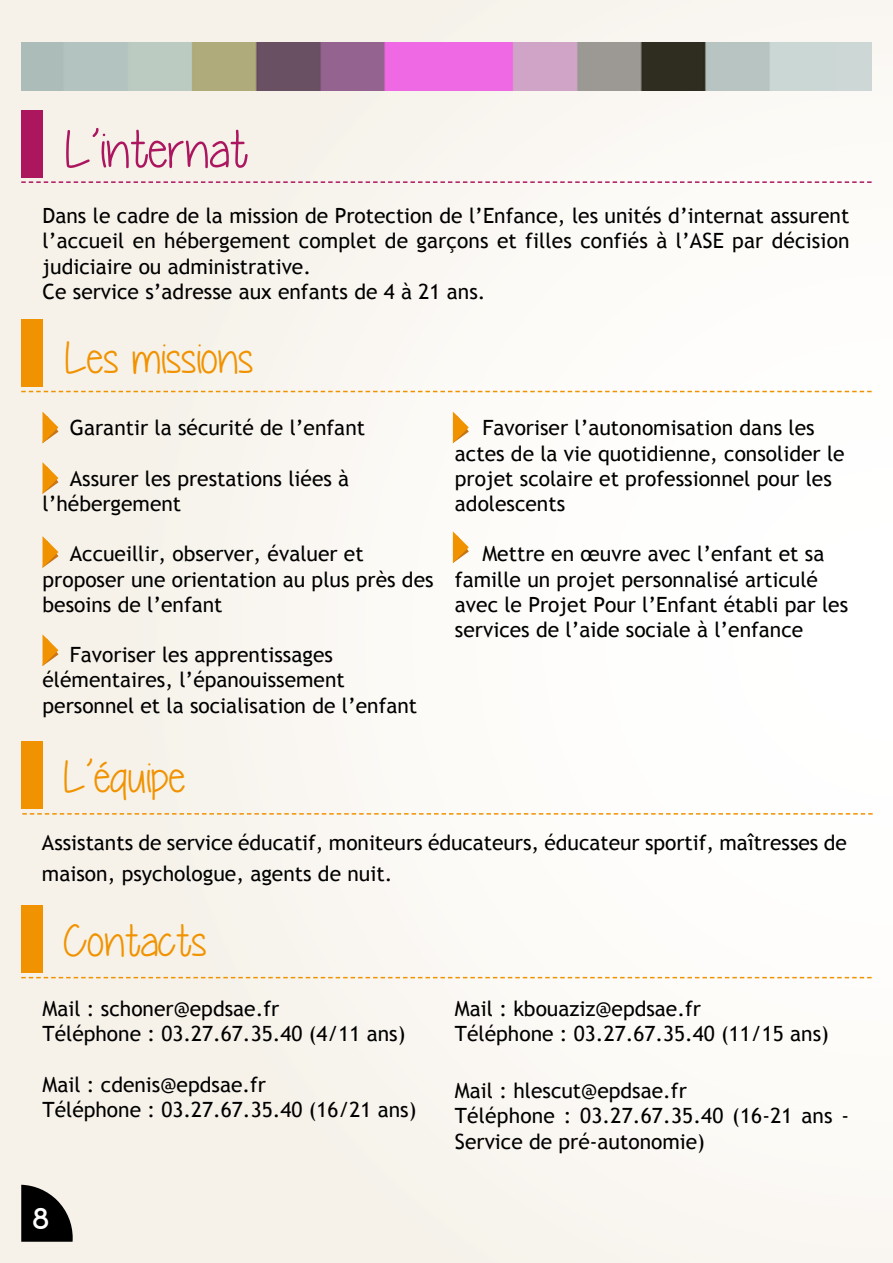
<style>
.page{position:relative;width:893px;height:1263px;background:#fff}
.page>*{position:absolute;margin:0;border:0;box-sizing:border-box;transform-origin:0 0}
.t1{font:52.5px "Yummy Cupcakes";color:#ac165f}
.t2{font:45px "Yummy Cupcakes";color:#f19200}
.t3{font:500 30px "Bordeaux";color:#fff}
.t4{font:21px/25.2px "Trebuchet MS";color:#000}
</style>
<div class="page">
<img style="left:0;top:1px;width:893px;height:1262px">
<svg style="left:21px;top:1185px;width:52px;height:57px;background:#353432"></svg>
<svg style="left:43px;top:412px;width:15px;height:31px"></svg>
<svg style="left:43px;top:462px;width:15px;height:32px"></svg>
<svg style="left:43px;top:634px;width:15px;height:32px"></svg>
<svg style="left:43px;top:536px;width:15px;height:32px"></svg>
<svg style="left:453px;top:411px;width:16px;height:32px"></svg>
<svg style="left:453px;top:531px;width:16px;height:32px"></svg>
<div style="left:21px;top:905px;width:22px;height:68px;background:#f19200"></div>
<svg style="left:21px;top:977px;width:851px;height:1px"></svg>
<div style="left:21px;top:319px;width:22px;height:68px;background:#f19200"></div>
<svg style="left:21px;top:391px;width:851px;height:1px"></svg>
<div style="left:21px;top:110px;width:22px;height:67px;background:#ac165f"></div>
<svg style="left:21px;top:181px;width:851px;height:2px"></svg>
<div style="left:21px;top:741px;width:22px;height:68px;background:#f19200"></div>
<svg style="left:22px;top:813px;width:851px;height:2px"></svg>
<img style="left:21px;top:43px;width:851px;height:47px">
<h1 class="t1" style="left:64px;top:121px;width:185px">L’internat</h1>
<p class="t4" style="left:43px;top:204px;width:808px">Dans le cadre de la mission de Protection de l’Enfance, les unités d’internat assurent l’accueil en hébergement complet de garçons et filles confiés à l’ASE par décision judiciaire ou administrative.<br>Ce service s’adresse aux enfants de 4 à 21 ans.</p>
<h2 class="t2" style="left:64px;top:333px;width:191px">Les missions</h2>
<p class="t4" style="left:70px;top:416px;width:297px">Garantir la sécurité de l’enfant</p>
<p class="t4" style="left:43px;top:466px;width:308px;text-indent:27px">Assurer les prestations liées à l’hébergement</p>
<p class="t4" style="left:43px;top:542px;width:393px;text-indent:27px">Accueillir, observer, évaluer et proposer une orientation au plus près des besoins de l’enfant</p>
<p class="t4" style="left:43px;top:642px;width:376px;text-indent:27px">Favoriser les apprentissages élémentaires, l’épanouissement personnel et la socialisation de l’enfant</p>
<h2 class="t2" style="left:63px;top:752px;width:124px">L’équipe</h2>
<p class="t4" style="left:455px;top:416px;width:391px;text-indent:27px">Favoriser l’autonomisation dans les actes de la vie quotidienne, consolider le projet scolaire et professionnel pour les adolescents</p>
<p class="t4" style="left:455px;top:542px;width:395px;text-indent:27px">Mettre en œuvre avec l’enfant et sa famille un projet personnalisé articulé avec le Projet Pour l’Enfant établi par les services de l’aide sociale à l’enfance</p>
<p class="t4" style="left:42px;top:827px;width:806px;line-height:31.5px">Assistants de service éducatif, moniteurs éducateurs, éducateur sportif, maîtresses de maison, psychologue, agents de nuit.</p>
<h2 class="t2" style="left:64px;top:916px;width:144px">Contacts</h2>
<p class="t4" style="left:43px;top:996px;width:364px">Mail : schoner@epdsae.fr<br>Téléphone : 03.27.67.35.40 (4/11 ans)</p>
<p class="t4" style="left:43px;top:1072px;width:375px">Mail : cdenis@epdsae.fr<br>Téléphone : 03.27.67.35.40 (16/21 ans)</p>
<h3 class="t3" style="left:32px;top:1202px;width:18px">8</h3>
<p class="t4" style="left:455px;top:996px;width:375px">Mail : kbouaziz@epdsae.fr<br>Téléphone : 03.27.67.35.40 (11/15 ans)</p>
<p class="t4" style="left:455px;top:1078px;width:396px">Mail : hlescut@epdsae.fr<br>Téléphone : 03.27.67.35.40 (16-21 ans -<br>Service de pré-autonomie)</p>
</div>
